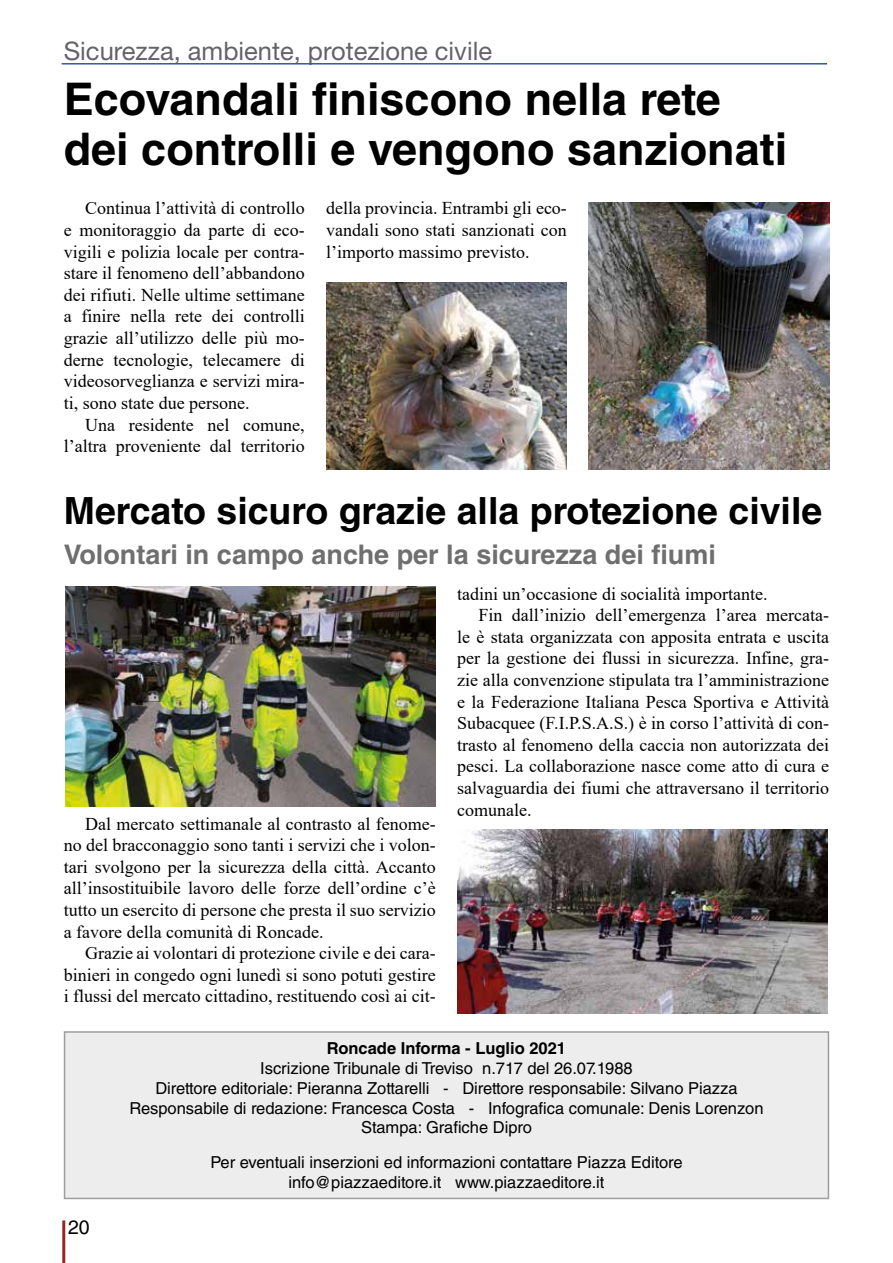
<style>
.page{position:relative;width:893px;height:1263px;background:#fff}
.page>*{position:absolute;margin:0;border:0;box-sizing:border-box;transform-origin:0 0}
.t1{font:700 45px/49.5px "Helvetica LT Std";color:#000}
.t2{font:700 37.5px "Helvetica LT Std";color:#000}
.t3{font:700 27px "Helvetica LT Std";color:#706f6f}
.t4{font:25.5px "Helvetica Neue LT Std";color:#646363}
.t5{font:19.5px "Helvetica LT Std";color:#000}
.t6{font:18px/21.6px "Times New Roman";color:#000;text-align:justify}
.t7{font:16.5px/19.8px "Helvetica LT Std";color:#000;text-align:center}
.t8{font:700 16.5px "Helvetica LT Std";color:#000}
</style>
<div class="page">
<hr style="left:62px;top:1220px;width:3px;height:43px;background:#932825">
<hr style="left:62px;top:63px;width:765px;height:2px;background:#3257a4">
<img style="left:326px;top:283px;width:241px;height:187px">
<img style="left:588px;top:203px;width:241px;height:267px">
<img style="left:65px;top:587px;width:371px;height:219px">
<img style="left:457px;top:829px;width:371px;height:184px">
<div style="left:65px;top:1032px;width:763px;height:166px;background:#ededed"></div>
<div style="left:64px;top:1031px;width:765px;height:168px;border:2px solid #9d9d9c"></div>
<h3 class="t4" style="left:64px;top:35px;width:430px">Sicurezza, ambiente, protezione civile</h3>
<h1 class="t1" style="left:64px;top:74px;width:725px">Ecovandali finiscono nella rete dei controlli e vengono sanzionati</h1>
<p class="t6" style="left:64px;top:197px;width:242px;text-indent:21px">Continua l’attività di controllo e monitoraggio da parte di eco&shy;vigili e polizia locale per contra&shy;stare il fenomeno dell’abbandono dei rifiuti. Nelle ultime settimane a finire nella rete dei controlli grazie all’utilizzo delle più mo&shy;derne tecnologie, telecamere di videosorveglianza e servizi mira&shy;ti, sono state due persone.</p>
<p class="t6" style="left:64px;top:413px;width:242px;text-align:right">Una residente nel comune, l’altra proveniente dal territorio</p>
<p class="t6" style="left:326px;top:197px;width:242px">della provincia. Entrambi gli eco&shy;vandali sono stati sanzionati con l’importo massimo previsto.</p>
<h2 class="t2" style="left:64px;top:488px;width:760px">Mercato sicuro grazie alla protezione civile</h2>
<h3 class="t3" style="left:64px;top:538px;width:654px">Volontari in campo anche per la sicurezza dei fiumi</h3>
<p class="t6" style="left:64px;top:812px;width:374px;text-indent:21px">Dal mercato settimanale al contrasto al fenome&shy;no del bracconaggio sono tanti i servizi che i volon&shy;tari svolgono per la sicurezza della città. Accanto all’insostituibile lavoro delle forze dell’ordine c’è tutto un esercito di persone che presta il suo servizio a favore della comunità di Roncade.</p>
<p class="t6" style="left:64px;top:942px;width:374px;text-indent:21px">Grazie ai volontari di protezione civile e dei cara&shy;binieri in congedo ogni lunedì si sono potuti gestire i flussi del mercato cittadino, restituendo così ai cit-</p>
<p class="t6" style="left:457px;top:582px;width:312px">tadini un’occasione di socialità importante.</p>
<p class="t6" style="left:478px;top:604px;width:352px">Fin dall’inizio dell’emergenza l’area mercata-</p>
<p class="t6" style="left:457px;top:625px;width:374px">le è stata organizzata con apposita entrata e uscita</p>
<p class="t6" style="left:457px;top:647px;width:374px">per la gestione dei flussi in sicurezza. Infine, gra-</p>
<p class="t6" style="left:457px;top:668px;width:374px">zie alla convenzione stipulata tra l’amministrazione</p>
<p class="t6" style="left:457px;top:690px;width:374px">e la Federazione Italiana Pesca Sportiva e Attività</p>
<p class="t6" style="left:457px;top:712px;width:374px">Subacquee (F.I.P.S.A.S.) è in corso l’attività di con-</p>
<p class="t6" style="left:457px;top:733px;width:374px">trasto al fenomeno della caccia non autorizzata dei</p>
<p class="t6" style="left:457px;top:755px;width:374px">pesci. La collaborazione nasce come atto di cura e</p>
<p class="t6" style="left:457px;top:776px;width:374px">salvaguardia dei fiumi che attraversano il territorio</p>
<p class="t6" style="left:457px;top:798px;width:76px">comunale.</p>
<p class="t5" style="left:68px;top:1216px;width:23px">20</p>
<p class="t8" style="left:327px;top:1038px;width:241px">Roncade Informa - Luglio 2021</p>
<p class="t7" style="left:129px;top:1058px;width:635px">Iscrizione Tribunale di Treviso n.717 del 26.07.1988<br>Direttore editoriale: Pieranna Zottarelli - Direttore responsabile: Silvano Piazza Responsabile di redazione: Francesca Costa - Infografica comunale: Denis Lorenzon Stampa: Grafiche Dipro</p>
<p class="t7" style="left:210px;top:1152px;width:474px">Per eventuali inserzioni ed informazioni contattare Piazza Editore info@piazzaeditore.it www.piazzaeditore.it</p>
</div>
